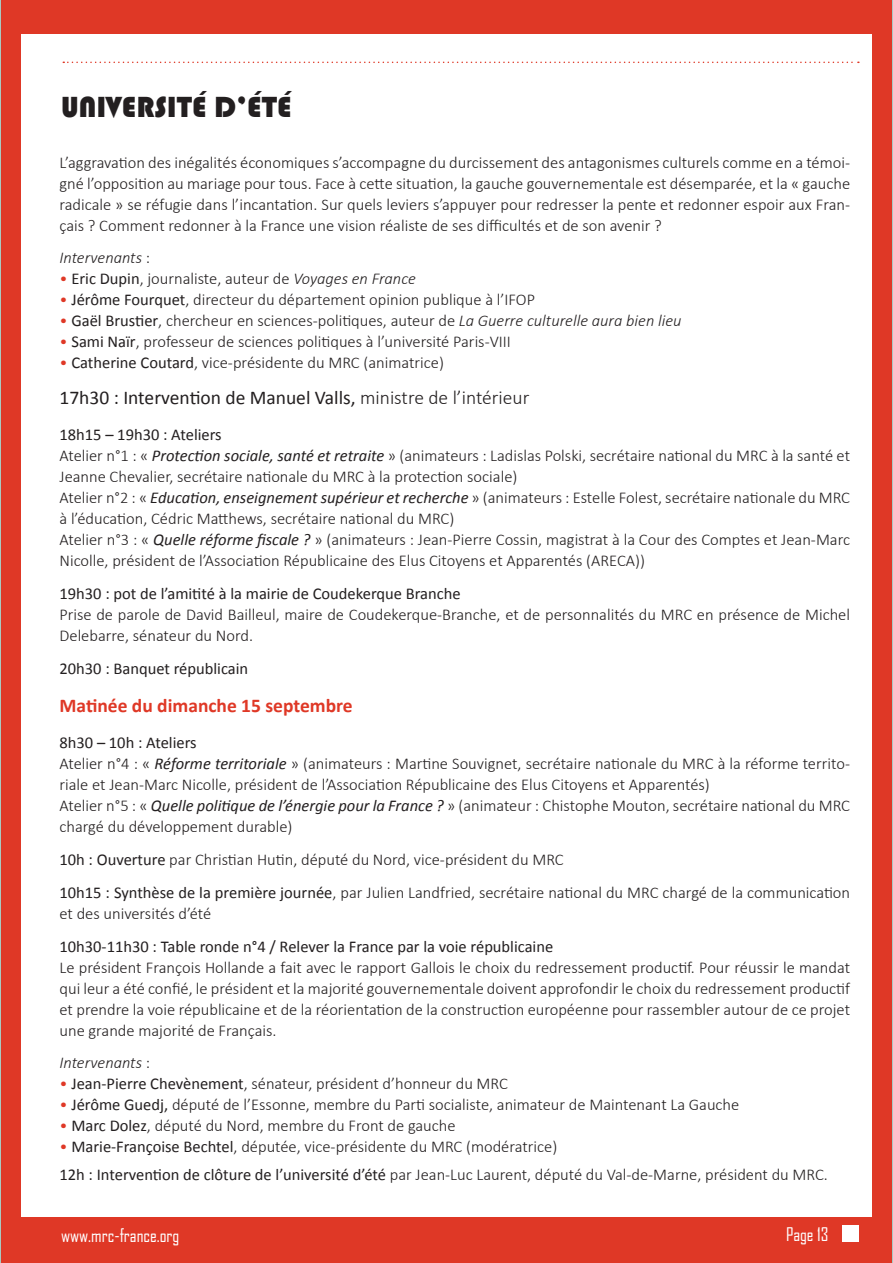
<style>
.page{position:relative;width:893px;height:1263px;background:#fff}
.page>*{position:absolute;margin:0;border:0;box-sizing:border-box;transform-origin:0 0}
.t1{font:30px "Bauhaus 93";color:#231f20}
.t2{font:19.5px "Calibri";color:#231f20}
.t3{font:700 19.5px "Calibri";color:#df3826}
.t4{font:18px "Agency FB";color:#fff}
.t5{font:300 16.5px/21px "Calibri";color:#231f20}
.t6{font:16.5px "Calibri";color:#231f20}
.t7{font:italic 300 16.5px "Calibri";color:#231f20}
.s1{font-style:normal}
.s2{color:#df3826}
.s3{font-weight:400}
.s4{font-style:italic}
.s5{font-weight:300}
.s6{font-weight:400;font-style:italic}
</style>
<div class="page">
<div style="left:1px;top:0;width:892px;height:1263px;background:#df3826"></div>
<div style="left:21px;top:35px;width:851px;height:1182px;background:#fff"></div>
<svg style="left:0;top:0;width:1px;height:1263px"></svg>
<svg style="left:63px;top:62px;width:796px;height:1px"></svg>
<div style="left:843px;top:1225px;width:16px;height:17px;background:#fff"></div>
<h1 class="t1" style="left:61px;top:90px;width:232px">UNIVERSITé d’été</h1>
<p class="t5" style="left:60px;top:152px;width:792px;text-align:justify">L’aggravation des inégalités économiques s’accompagne du durcissement des antagonismes culturels comme en a témoi&shy;gné l’opposition au mariage pour tous. Face à cette situation, la gauche gouvernementale est désemparée, et la « gauche radicale » se réfugie dans l’incantation. Sur quels leviers s’appuyer pour redresser la pente et redonner espoir aux Fran&shy;çais ? Comment redonner à la France une vision réaliste de ses difficultés et de son avenir ?</p>
<p class="t7" style="left:60px;top:247px;width:92px">Intervenants <span class="s1">:</span></p>
<p class="t5" style="left:60px;top:268px;width:358px"><span class="s2">•</span> <span class="s3">Eric Dupin</span>, journaliste, auteur de <span class="s4">Voyages en France</span></p>
<p class="t5" style="left:60px;top:289px;width:477px"><span class="s2">•</span> <span class="s3">Jérôme Fourquet</span>, directeur du département opinion publique à l’IFOP</p>
<p class="t5" style="left:60px;top:310px;width:623px"><span class="s2">•</span> <span class="s3">Gaël Brustier</span>, chercheur en sciences-politiques, auteur de <span class="s4">La Guerre culturelle aura bien lieu</span></p>
<p class="t5" style="left:59px;top:331px;width:453px"><span class="s2">•</span> <span class="s3">Sami Naïr</span>, professeur de sciences politiques à l’université Paris-VIII</p>
<p class="t5" style="left:59px;top:352px;width:386px"><span class="s2">•</span> <span class="s3">Catherine Coutard</span>, vice-présidente du MRC (animatrice)</p>
<p class="t2" style="left:60px;top:385px;width:471px">17h30 : Intervention de Manuel Valls, <span class="s5">ministre de l’intérieur</span></p>
<p class="t5" style="left:60px;top:424px;width:792px"><span class="s3">18h15 – 19h30 : Ateliers<br></span>Atelier n°1 : « <span class="s6">Protection sociale, santé et retraite</span> » (animateurs : Ladislas Polski, secrétaire national du MRC à la santé et Jeanne Chevalier, secrétaire nationale du MRC à la protection sociale)<br>Atelier n°2 : « <span class="s6">Education, enseignement supérieur et recherche</span> » (animateurs : Estelle Folest, secrétaire nationale du MRC à l’éducation, Cédric Matthews, secrétaire national du MRC)<br>Atelier n°3 : « <span class="s6">Quelle réforme fiscale ?</span> » (animateurs : Jean-Pierre Cossin, magistrat à la Cour des Comptes et Jean-Marc Nicolle, président de l’Association Républicaine des Elus Citoyens et Apparentés (ARECA))</p>
<p class="t6" style="left:60px;top:583px;width:403px">19h30 : pot de l’amitité à la mairie de Coudekerque Branche</p>
<p class="t5" style="left:60px;top:604px;width:792px">Prise de parole de David Bailleul, maire de Coudekerque-Branche, et de personnalités du MRC en présence de Michel<br>Delebarre, sénateur du Nord.</p>
<p class="t6" style="left:60px;top:658px;width:190px">20h30 : Banquet républicain</p>
<p class="t3" style="left:60px;top:693px;width:295px">Matinée du dimanche 15 septembre</p>
<p class="t5" style="left:60px;top:732px;width:792px"><span class="s3">8h30 – 10h : Ateliers<br></span>Atelier n°4 : « <span class="s6">Réforme territoriale</span> » (animateurs : Martine Souvignet, secrétaire nationale du MRC à la réforme territo&shy;riale et Jean-Marc Nicolle, président de l’Association Républicaine des Elus Citoyens et Apparentés)<br>Atelier n°5 : « <span class="s6">Quelle politique de l’énergie pour la France ?</span> » (animateur : Chistophe Mouton, secrétaire national du MRC chargé du développement durable)</p>
<p class="t5" style="left:60px;top:843px;width:792px;line-height:33px"><span class="s3">10h : Ouverture</span> par Christian Hutin, député du Nord, vice-président du MRC<br><span class="s3">10h15 : Synthèse de la première journée</span>, par Julien Landfried, secrétaire national du MRC chargé de la communication</p>
<p class="t5" style="left:60px;top:903px;width:153px">et des universités d’été</p>
<p class="t6" style="left:60px;top:936px;width:495px">10h30-11h30 : Table ronde n°4 / Relever la France par la voie républicaine</p>
<p class="t5" style="left:60px;top:957px;width:792px;text-align:justify">Le président François Hollande a fait avec le rapport Gallois le choix du redressement productif. Pour réussir le mandat qui leur a été confié, le président et la majorité gouvernementale doivent approfondir le choix du redressement productif et prendre la voie républicaine et de la réorientation de la construction européenne pour rassembler autour de ce projet une grande majorité de Français.</p>
<p class="t7" style="left:60px;top:1052px;width:92px">Intervenants <span class="s1">:</span></p>
<p class="t5" style="left:60px;top:1073px;width:450px"><span class="s2">•</span> <span class="s3">Jean-Pierre Chevènement</span>, sénateur, président d’honneur du MRC</p>
<p class="t5" style="left:60px;top:1094px;width:681px"><span class="s2">•</span> <span class="s3">Jérôme Guedj,</span> député de l’Essonne, membre du Parti socialiste, animateur de Maintenant La Gauche</p>
<p class="t5" style="left:60px;top:1115px;width:398px"><span class="s2">•</span> <span class="s3">Marc Dolez</span>, député du Nord, membre du Front de gauche</p>
<p class="t5" style="left:60px;top:1132px;width:770px;line-height:28.5px"><span class="s2">•</span> <span class="s3">Marie-Françoise Bechtel</span>, députée, vice-présidente du MRC (modératrice)<br><span class="s3">12h : Intervention de clôture de l’université d’été</span> par Jean-Luc Laurent, député du Val-de-Marne, président du MRC.</p>
<p class="t4" style="left:61px;top:1224px;width:120px">www.mrc-france.org</p>
<p class="t4" style="left:786px;top:1223px;width:44px">Page 13</p>
</div>
